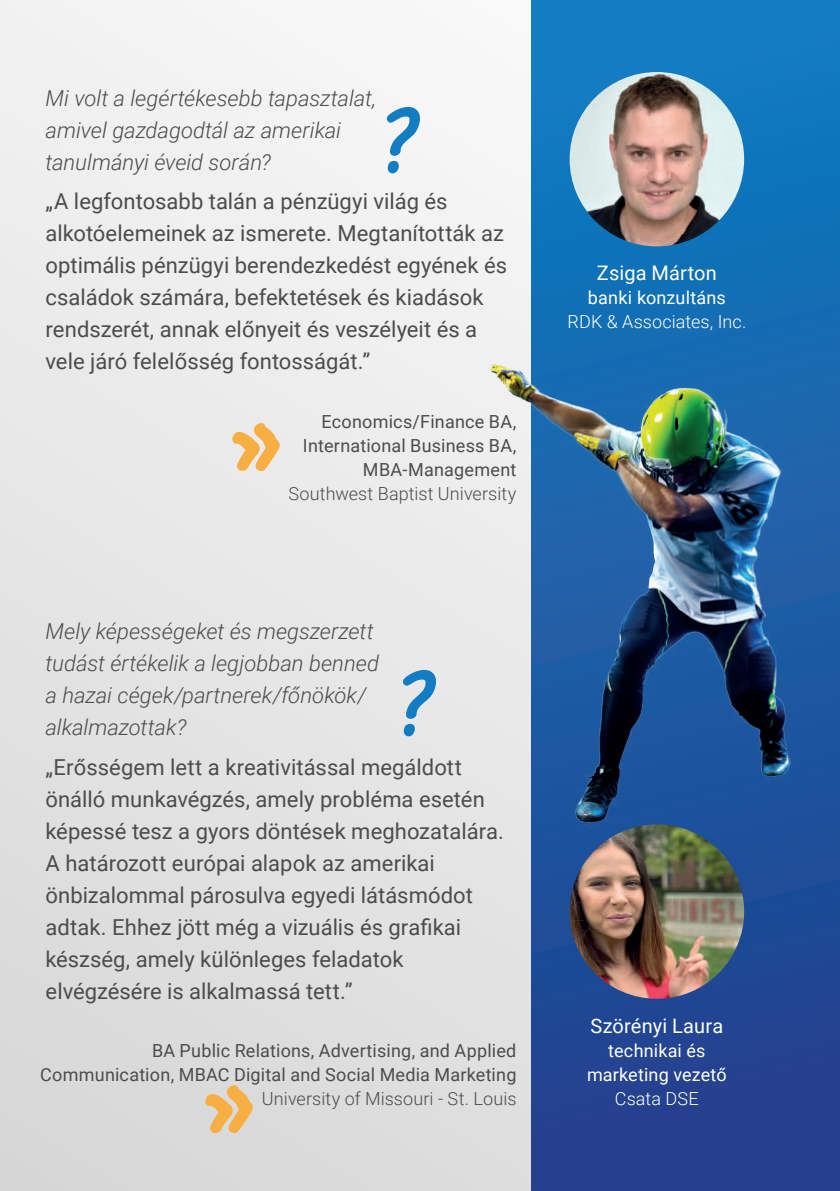
<style>
.page{position:relative;width:840px;height:1191px;background:#fff}
.page>*{position:absolute;margin:0;border:0;box-sizing:border-box;transform-origin:0 0}
.t1{font:22px/32px "Roboto";color:#4b4c4d}
.t2{font:italic 300 22px/32px "Roboto";color:#4b4c4d}
.t3{font:20px "Roboto";letter-spacing:.005em;color:#fff}
.t4{font:18px/24px "Roboto";letter-spacing:.01em;color:#4b4c4d;text-align:right}
.t5{font:300 18px "Roboto";letter-spacing:.005em;color:#4b4c4d}
.t6{font:18px/24px "Roboto";letter-spacing:.01em;color:#fff;text-align:center}
.t7{font:300 18px "Roboto";letter-spacing:.005em;color:#fff}
</style>
<div class="page">
<div style="left:0;top:0;width:839px;height:1191px;background:linear-gradient(to bottom,#f6f5f6,#dad9d9)"></div>
<svg style="left:531px;top:0;width:308px;height:1191px;background:#1a5aa4"></svg>
<img style="left:467px;top:284px;width:372px;height:546px">
<svg style="left:232px;top:419px;width:47px;height:57px;background:#f0ce9d"></svg>
<svg style="left:205px;top:1081px;width:47px;height:57px;background:#e7c695"></svg>
<svg style="left:391px;top:669px;width:47px;height:68px;background:#afcbdd"></svg>
<svg style="left:375px;top:106px;width:47px;height:68px"></svg>
<img style="left:569px;top:72px;width:174px;height:174px;border-radius:87px">
<img style="left:569px;top:824px;width:174px;height:174px;border-radius:87px">
<p class="t2" style="left:45px;top:82px;width:332px">Mi volt a legértékesebb tapasztalat, amivel gazdagodtál az amerikai tanulmányi éveid során?</p>
<p class="t1" style="left:45px;top:184px;width:462px">„A legfontosabb talán a pénzügyi világ és alkotóelemeinek az ismerete. Megtanították az optimális pénzügyi berendezkedést egyének és családok számára, befektetések és kiadások rendszerét, annak előnyeit és veszélyeit és a vele járó felelősség fontosságát.”</p>
<p class="t4" style="left:303px;top:408px;width:215px">Economics/Finance BA,<br>International Business BA,<br>MBA-Management</p>
<p class="t5" style="left:288px;top:480px;width:229px">Southwest Baptist University</p>
<p class="t2" style="left:45px;top:614px;width:335px">Mely képességeket és megszerzett tudást értékelik a legjobban benned a hazai cégek/partnerek/főnökök/ alkalmazottak?</p>
<p class="t1" style="left:45px;top:750px;width:460px">„Erősségem lett a kreativitással megáldott önálló munkavégzés, amely probléma esetén képessé tesz a gyors döntések meghozatalára.<br>A határozott európai alapok az amerikai önbizalommal párosulva egyedi látásmódot adtak. Ehhez jött még a vizuális és grafikai készség, amely különleges feladatok elvégzésére is alkalmassá tett.”</p>
<p class="t4" style="left:40px;top:1037px;width:477px">BA Public Relations, Advertising, and Applied<br>Communication, MBAC Digital and Social Media Marketing</p>
<p class="t5" style="left:262px;top:1085px;width:256px">University of Missouri - St. Louis</p>
<p class="t3" style="left:596px;top:259px;width:121px">Zsiga Márton</p>
<p class="t6" style="left:587px;top:285px;width:139px">banki konzultáns</p>
<p class="t7" style="left:567px;top:309px;width:180px">RDK &amp; Associates, Inc.</p>
<p class="t3" style="left:590px;top:1011px;width:134px">Szörényi Laura</p>
<p class="t6" style="left:586px;top:1037px;width:141px">technikai és marketing vezető</p>
<p class="t7" style="left:614px;top:1085px;width:85px">Csata DSE</p>
</div>
